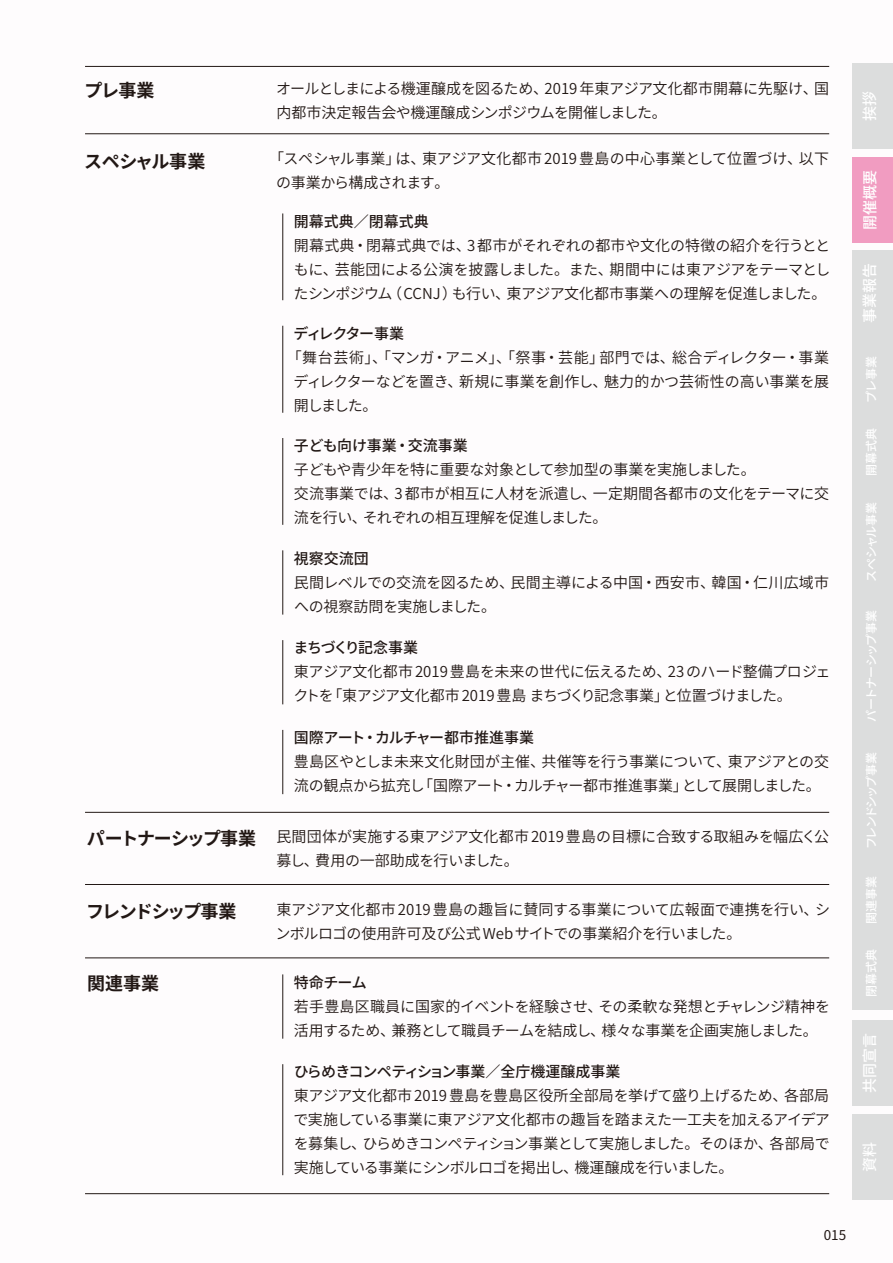
<style>
.page{position:relative;width:893px;height:1263px;background:#fff}
.page>*{position:absolute;margin:0;border:0;box-sizing:border-box;transform-origin:0 0}
.t1{font:700 18px "Source Han Sans JP";letter-spacing:-.04em;color:#221815}
.t2{font:700 18px "Source Han Sans JP";letter-spacing:-.085em;color:#221815}
.t3{font:15px/24px "Source Han Sans JP";letter-spacing:-.015em;color:#221815}
.t4{font:500 15px "Source Han Sans JP";letter-spacing:-.01em;color:#221815}
.t5{font:500 15px "Source Han Sans JP";letter-spacing:-.045em;color:#221815}
.t6{font:500 15px "Source Han Sans JP";color:#fff}
.t7{font:500 15px "Source Han Sans JP";letter-spacing:-.09em;color:#221815}
.t8{font:500 15px "Source Han Sans JP";letter-spacing:-.085em;color:#221815}
.t9{font:13.5px "Source Han Sans JP";color:#221815}
.t10{font:500 12px "Source Han Sans JP";letter-spacing:-.02em;color:#fff}
.t11{font:500 12px "Source Han Sans JP";letter-spacing:-.135em;color:#fff}
.s1{font-weight:700;font-size:18px}
</style>
<div class="page">
<hr style="left:283px;top:213px;width:1px;height:87px;background:#221815">
<hr style="left:283px;top:326px;width:1px;height:87px;background:#221815">
<hr style="left:283px;top:438px;width:1px;height:87px;background:#221815">
<hr style="left:283px;top:550px;width:1px;height:65px;background:#221815">
<hr style="left:283px;top:640px;width:1px;height:64px;background:#221815">
<hr style="left:283px;top:730px;width:1px;height:64px;background:#221815">
<hr style="left:283px;top:974px;width:1px;height:65px;background:#221815">
<hr style="left:283px;top:1064px;width:1px;height:111px;background:#221815">
<hr style="left:85px;top:134px;width:744px;height:1px;background:#221815">
<hr style="left:85px;top:66px;width:744px;height:1px;background:#221815">
<hr style="left:85px;top:1193px;width:744px;height:1px;background:#221815">
<hr style="left:85px;top:812px;width:744px;height:1px;background:#221815">
<hr style="left:85px;top:884px;width:744px;height:1px;background:#221815">
<hr style="left:85px;top:958px;width:744px;height:1px;background:#221815">
<div style="left:852px;top:64px;width:41px;height:85px;background:#dcdddd"></div>
<div style="left:852px;top:157px;width:41px;height:85px;background:#f19cc1"></div>
<div style="left:852px;top:251px;width:41px;height:759px;background:#dcdddd"></div>
<div style="left:852px;top:1020px;width:41px;height:86px;background:#dcdddd"></div>
<div style="left:852px;top:1114px;width:41px;height:85px;background:#dcdddd"></div>
<p class="t1" style="left:85px;top:80px;width:71px">プレ事業</p>
<p class="t3" style="left:276px;top:77px;width:554px">オールとしまによる機運醸成を図るため、2019 年東アジア文化都市開幕に先駆け、国内都市決定報告会や機運醸成シンポジウムを開催しました。</p>
<p class="t1" style="left:84px;top:151px;width:123px">スペシャル事業</p>
<p class="t3" style="left:276px;top:147px;width:554px;text-indent:-7px">「スペシャル事業」は、東アジア文化都市 2019 豊島の中心事業として位置づけ、以下の事業から構成されます。</p>
<p class="t4" style="left:294px;top:213px;width:136px">開幕式典／閉幕式典</p>
<p class="t3" style="left:294px;top:233px;width:538px;text-align:justify">開幕式典・閉幕式典では、3 都市がそれぞれの都市や文化の特徴の紹介を行うとともに、芸能団による公演を披露しました。また、期間中には東アジアをテーマとしたシンポジウム（CCNJ）も行い、東アジア文化都市事業への理解を促進しました。</p>
<p class="t8" style="left:293px;top:325px;width:112px">ディレクター事業</p>
<p class="t3" style="left:293px;top:346px;width:537px;text-align:justify;text-indent:-7px">「舞台芸術」、「マンガ・アニメ」、「祭事・芸能」部門では、総合ディレクター・事業ディレクターなどを置き、新規に事業を創作し、魅力的かつ芸術性の高い事業を展開しました。</p>
<p class="t4" style="left:294px;top:437px;width:175px">子ども向け事業・交流事業</p>
<p class="t3" style="left:294px;top:458px;width:537px">子どもや青少年を特に重要な対象として参加型の事業を実施しました。<br>交流事業では、3 都市が相互に人材を派遣し、一定期間各都市の文化をテーマに交流を行い、それぞれの相互理解を促進しました。</p>
<p class="t4" style="left:294px;top:550px;width:76px">視察交流団</p>
<p class="t3" style="left:294px;top:570px;width:537px">民間レベルでの交流を図るため、民間主導による中国・西安市、韓国・仁川広域市への視察訪問を実施しました。</p>
<p class="t7" style="left:294px;top:639px;width:126px">まちづくり記念事業</p>
<p class="t3" style="left:294px;top:660px;width:538px">東アジア文化都市 2019 豊島を未来の世代に伝えるため、23 のハード整備プロジェクトを「東アジア文化都市 2019 豊島 まちづくり記念事業」と位置づけました。</p>
<p class="t4" style="left:294px;top:729px;width:242px">国際アート・カルチャー都市推進事業</p>
<p class="t3" style="left:294px;top:750px;width:537px">豊島区やとしま未来文化財団が主催、共催等を行う事業について、東アジアとの交流の観点から拡充し「国際アート・カルチャー都市推進事業」として展開しました。</p>
<p class="t3" style="left:276px;top:825px;width:554px;text-indent:-189px"><span class="s1">パートナーシップ事業</span> 民間団体が実施する東アジア文化都市 2019 豊島の目標に合致する取組みを幅広く公募し、費用の一部助成を行いました。</p>
<p class="t2" style="left:86px;top:901px;width:152px">フレンドシップ事業</p>
<p class="t3" style="left:276px;top:898px;width:556px">東アジア文化都市 2019 豊島の趣旨に賛同する事業について広報面で連携を行い、シンボルロゴの使用許可及び公式 Webサイトでの事業紹介を行いました。</p>
<p class="t1" style="left:87px;top:973px;width:73px">関連事業</p>
<p class="t4" style="left:294px;top:974px;width:74px">特命チーム</p>
<p class="t3" style="left:294px;top:994px;width:538px">若手豊島区職員に国家的イベントを経験させ、その柔軟な発想とチャレンジ精神を活用するため、兼務として職員チームを結成し、様々な事業を企画実施しました。</p>
<p class="t5" style="left:294px;top:1063px;width:328px">ひらめきコンペティション事業／全庁機運醸成事業</p>
<p class="t3" style="left:293px;top:1084px;width:538px;text-align:justify">東アジア文化都市 2019 豊島を豊島区役所全部局を挙げて盛り上げるため、各部局で実施している事業に東アジア文化都市の趣旨を踏まえた一工夫を加えるアイデアを募集し、ひらめきコンペティション事業として実施しました。そのほか、各部局で実施している事業にシンボルロゴを掲出し、機運醸成を行いました。</p>
<p class="t6" style="left:861px;top:121px;width:31px;rotate:-90deg">挨拶</p>
<p class="t6" style="left:861px;top:230px;width:61px;rotate:-90deg">開催概要</p>
<p class="t6" style="left:861px;top:323px;width:61px;rotate:-90deg">事業報告</p>
<p class="t10" style="left:864px;top:402px;width:48px;rotate:-90deg">プレ事業</p>
<p class="t10" style="left:864px;top:476px;width:49px;rotate:-90deg">開幕式典</p>
<p class="t10" style="left:864px;top:582px;width:81px;rotate:-90deg">スペシャル事業</p>
<p class="t10" style="left:864px;top:722px;width:113px;rotate:-90deg">パートナーシップ事業</p>
<p class="t11" style="left:864px;top:849px;width:99px;rotate:-90deg">フレンドシップ事業</p>
<p class="t10" style="left:864px;top:924px;width:49px;rotate:-90deg">関連事業</p>
<p class="t10" style="left:864px;top:997px;width:49px;rotate:-90deg">閉幕式典</p>
<p class="t6" style="left:861px;top:1093px;width:61px;rotate:-90deg">共同宣言</p>
<p class="t6" style="left:861px;top:1172px;width:32px;rotate:-90deg">資料</p>
<p class="t9" style="left:824px;top:1227px;width:24px">015</p>
</div>
